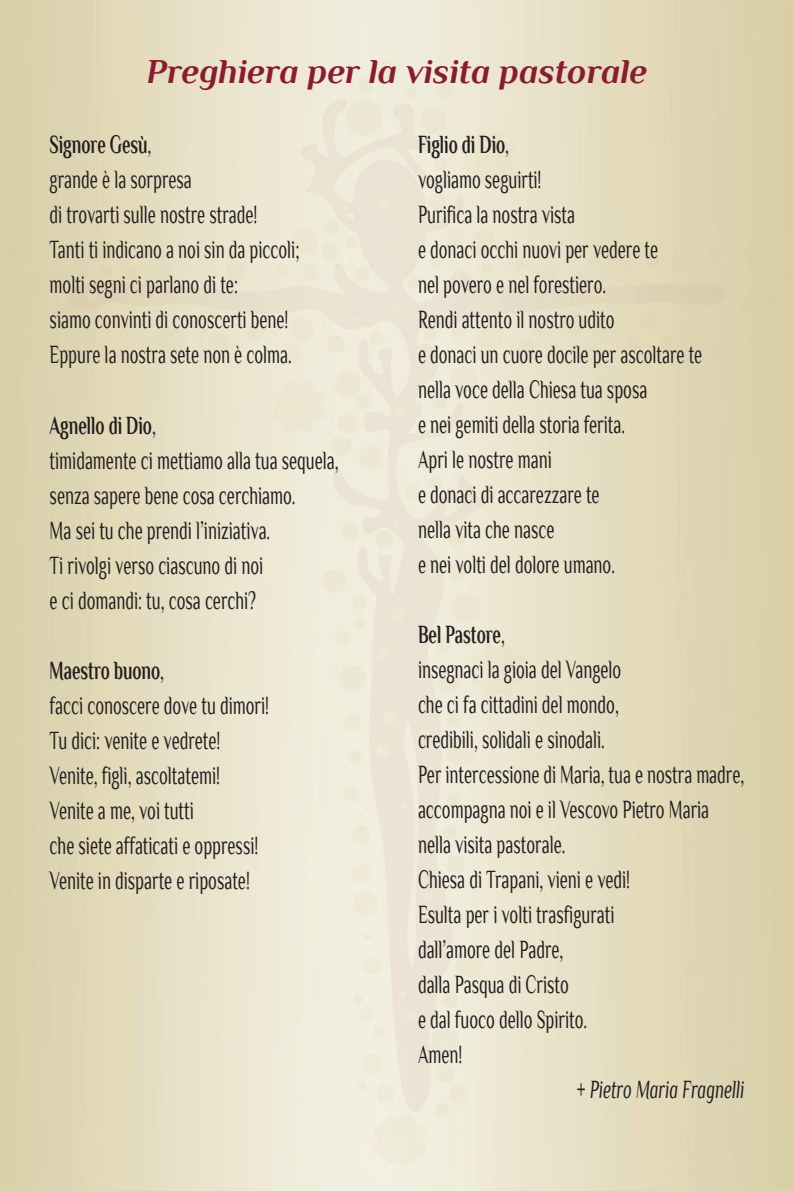
<style>
.page{position:relative;width:794px;height:1191px;background:#fff}
.page>*{position:absolute;margin:0;border:0;box-sizing:border-box;transform-origin:0 0}
.t1{font:italic 700 35px "Philosopher";color:#8a1c2f}
.t2{font:26.25px/35px "Philosopher";color:#231f20;scale:.63 1}
.t3{font:italic 26.25px "Philosopher";color:#231f20;scale:.63 1}
.t4{font:700 26.25px "Philosopher";color:#231f20;scale:.63 1}
.s1{font-weight:700}
.s2{font-weight:400}
.s3{font-style:normal}
</style>
<div class="page">
<h1 class="t1" style="left:147px;top:53px;width:502px">Preghiera per la visita pastorale</h1>
<p class="t2" style="left:50px;top:127px;width:398px"><span class="s1">signore Gesù</span>,<br>grande è la sorpresa<br>di trovarti sulle nostre strade!<br>Tanti ti indicano a noi sin da piccoli; molti segni ci parlano di te:<br>siamo convinti di conoscerti bene!<br>Eppure la nostra sete non è colma.</p>
<p class="t2" style="left:50px;top:407px;width:460px"><span class="s1">agnello di dio</span>,<br>timidamente ci mettiamo alla tua sequela, senza sapere bene cosa cerchiamo.<br>Ma sei tu che prendi l’iniziativa.<br>Ti rivolgi verso ciascuno di noi<br>e ci domandi: tu, cosa cerchi?</p>
<p class="t2" style="left:50px;top:652px;width:350px"><span class="s1">Maestro buono</span>,<br>facci conoscere dove tu dimori!<br>Tu dici: venite e vedrete!<br>Venite, figli, ascoltatemi!<br>Venite a me, voi tutti<br>che siete affaticati e oppressi!<br>Venite in disparte e riposate!</p>
<p class="t2" style="left:418px;top:127px;width:453px"><span class="s1">Figlio di dio</span>,<br>vogliamo seguirti!<br>Purifica la nostra vista<br>e donaci occhi nuovi per vedere te<br>nel povero e nel forestiero.<br>Rendi attento il nostro udito<br>e donaci un cuore docile per ascoltare te nella voce della Chiesa tua sposa<br>e nei gemiti della storia ferita.<br>Apri le nostre mani<br>e donaci di accarezzare te<br>nella vita che nasce<br>e nei volti del dolore umano.</p>
<p class="t4" style="left:418px;top:620px;width:139px">Bel pastore<span class="s2">,</span></p>
<p class="t2" style="left:418px;top:652px;width:324px">insegnaci la gioia del Vangelo</p>
<p class="t2" style="left:418px;top:687px;width:320px">che ci fa cittadini del mondo,</p>
<p class="t2" style="left:418px;top:722px;width:298px">credibili, solidali e sinodali.</p>
<p class="t2" style="left:418px;top:757px;width:519px">Per intercessione di Maria, tua e nostra madre,</p>
<p class="t2" style="left:418px;top:792px;width:464px">accompagna noi e il Vescovo Pietro Maria</p>
<p class="t2" style="left:418px;top:827px;width:235px">nella visita pastorale.</p>
<p class="t2" style="left:418px;top:862px;width:338px">Chiesa di Trapani, vieni e vedi!</p>
<p class="t2" style="left:418px;top:897px;width:313px">Esulta per i volti trasfigurati</p>
<p class="t2" style="left:418px;top:932px;width:232px">dall’amore del Padre,</p>
<p class="t2" style="left:418px;top:967px;width:241px">dalla Pasqua di Cristo</p>
<p class="t2" style="left:418px;top:1002px;width:270px">e dal fuoco dello Spirito.</p>
<p class="t2" style="left:418px;top:1037px;width:72px">Amen!</p>
<p class="t3" style="left:577px;top:1076px;width:267px"><span class="s3">+</span> Pietro Maria Fragnelli</p>
</div>
